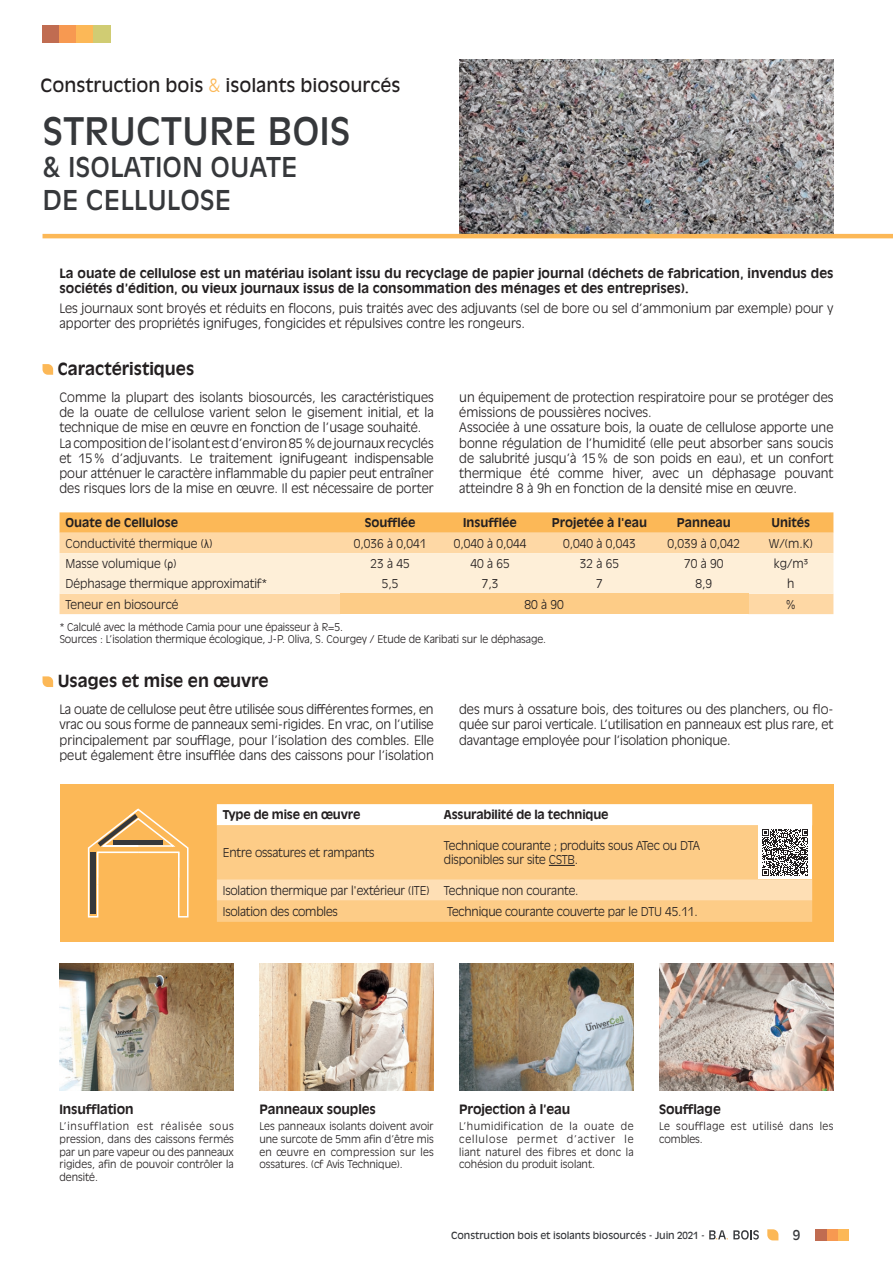
<style>
.page{position:relative;width:893px;height:1263px;background:#fff}
.page>*{position:absolute;margin:0;border:0;box-sizing:border-box;transform-origin:0 0}
.t1{font:37.5px "Antique Olive Std";color:#36383b}
.t2{font:27px/32.4px "Antique Olive Std";color:#36383b}
.t3{font:18px "Antique Olive Std";color:#231f20}
.t4{font:700 16.5px "Antique Olive Std";color:#231f20}
.t5{font:13.5px "Antique Olive Std";color:#36383b}
.t6{font:300 12.75px/15.3px "Antique Olive Std";color:#231f20;text-align:justify}
.t7{font:700 12.75px/15.3px "Antique Olive Std";color:#231f20}
.t8{font:300 12px/14.4px "Antique Olive Std";letter-spacing:-.015em;color:#231f20}
.t9{font:700 12px "Antique Olive Std";color:#231f20}
.t10{font:300 10.5px/12.6px "Antique Olive Std";color:#231f20;text-align:justify}
.t11{font:300 10.5px/12.6px "Antique Olive Std";letter-spacing:.045em;color:#231f20}
.t12{font:9.75px "Antique Olive Std";letter-spacing:-.01em;color:#36383b}
.s1{font-weight:300;color:#fcb857}
.s2{font-family:"Arial";font-weight:400}
.s3{font-family:"Arial Narrow";font-weight:400}
</style>
<div class="page">
<div style="left:43px;top:26px;width:17px;height:17px;background:#c06c51"></div>
<div style="left:60px;top:26px;width:17px;height:17px;background:#f79951"></div>
<div style="left:77px;top:26px;width:17px;height:17px;background:#fcb857"></div>
<div style="left:94px;top:26px;width:17px;height:17px;background:#d0cc73"></div>
<img style="left:459px;top:60px;width:374px;height:174px">
<hr style="left:43px;top:234px;width:850px;height:4px;background:#fcb857">
<img style="left:60px;top:963px;width:174px;height:128px">
<img style="left:259px;top:963px;width:175px;height:128px">
<img style="left:459px;top:963px;width:175px;height:128px">
<img style="left:659px;top:963px;width:174px;height:128px">
<svg style="left:43px;top:364px;width:10px;height:11px"></svg>
<svg style="left:43px;top:676px;width:10px;height:11px"></svg>
<svg style="left:60px;top:512px;width:773px;height:21px;background:#fcba5c"></svg>
<div style="left:60px;top:533px;width:773px;height:81px;background:#fed8a5"></div>
<div style="left:60px;top:553px;width:773px;height:41px;background:#feefd8"></div>
<div style="left:340px;top:594px;width:408px;height:20px;background:#fdcc87"></div>
<svg style="left:767px;top:1229px;width:11px;height:11px"></svg>
<div style="left:837px;top:1229px;width:11px;height:11px;background:#fcb857"></div>
<div style="left:826px;top:1229px;width:11px;height:11px;background:#f79951"></div>
<div style="left:815px;top:1229px;width:11px;height:11px;background:#c06c51"></div>
<svg style="left:709px;top:1230px;width:50px;height:9px"></svg>
<div style="left:60px;top:784px;width:773px;height:158px;background:#fcb857"></div>
<div style="left:217px;top:900px;width:595px;height:22px;background:#fdcc87"></div>
<svg style="left:87px;top:808px;width:102px;height:110px"></svg>
<svg style="left:217px;top:804px;width:595px;height:96px;background:#f9d9ac"></svg>
<h3 class="t3" style="left:40px;top:74px;width:361px">Construction bois <span class="s1">&amp;</span> isolants biosourcés</h3>
<p class="t1" style="left:43px;top:109px;width:310px">STRUCTURE BOIS</p>
<p class="t2" style="left:43px;top:151px;width:257px">&amp; ISOLATION OUATE<br>DE CELLULOSE</p>
<p class="t7" style="left:60px;top:265px;width:775px">La ouate de cellulose est un matériau isolant issu du recyclage de papier journal (déchets de fabrication, invendus des sociétés d’édition, ou vieux journaux issus de la consommation des ménages et des entreprises).</p>
<p class="t6" style="left:60px;top:300px;width:775px">Les journaux sont broyés et réduits en flocons, puis traités avec des adjuvants (sel de bore ou sel d’ammonium par exemple) pour y apporter des propriétés ignifuges, fongicides et répulsives contre les rongeurs.</p>
<p class="t4" style="left:58px;top:358px;width:138px">Caractéristiques</p>
<p class="t6" style="left:60px;top:389px;width:376px">Comme la plupart des isolants biosourcés, les caractéristiques de la ouate de cellulose varient selon le gisement initial, et la technique de mise en œuvre en fonction de l’usage souhaité.</p>
<p class="t6" style="left:60px;top:435px;width:376px">La composition de l’isolant est d’environ 85% de journaux recyclés et 15% d’adjuvants. Le traitement ignifugeant indispensable pour atténuer le caractère inflammable du papier peut entraîner des risques lors de la mise en œuvre. Il est nécessaire de porter</p>
<p class="t6" style="left:459px;top:389px;width:376px">un équipement de protection respiratoire pour se protéger des émissions de poussières nocives.</p>
<p class="t6" style="left:459px;top:420px;width:376px">Associée à une ossature bois, la ouate de cellulose apporte une bonne régulation de l’humidité<span class="s2">́</span> (elle peut absorber sans soucis de salubrité jusqu’à 15% de son poids en eau), et un confort thermique été comme hiver, avec un déphasage pouvant atteindre 8 à 9h en fonction de la densité mise en œuvre.</p>
<p class="t9" style="left:66px;top:515px;width:114px">Ouate de Cellulose</p>
<p class="t9" style="left:365px;top:515px;width:52px">Soufflée</p>
<p class="t9" style="left:463px;top:515px;width:55px">Insufflée</p>
<p class="t9" style="left:552px;top:515px;width:97px">Projetée à l'eau</p>
<p class="t9" style="left:677px;top:515px;width:56px">Panneau</p>
<p class="t9" style="left:772px;top:515px;width:40px">Unités</p>
<p class="t8" style="left:66px;top:536px;width:148px">Conductivité thermique (<span class="s3">λ</span>)</p>
<p class="t8" style="left:354px;top:536px;width:74px">0,036 à 0,041</p>
<p class="t8" style="left:454px;top:536px;width:74px">0,040 à 0,044</p>
<p class="t8" style="left:563px;top:536px;width:74px">0,040 à 0,043</p>
<p class="t8" style="left:667px;top:536px;width:74px">0,039 à 0,042</p>
<p class="t8" style="left:769px;top:536px;width:46px">W/(m.K)</p>
<p class="t8" style="left:66px;top:556px;width:112px">Masse volumique (<span class="s3">ρ</span>)</p>
<p class="t8" style="left:370px;top:556px;width:41px">23 à 45</p>
<p class="t8" style="left:470px;top:556px;width:41px">40 à 65</p>
<p class="t8" style="left:580px;top:556px;width:41px">32 à 65</p>
<p class="t8" style="left:684px;top:556px;width:41px">70 à 90</p>
<p class="t8" style="left:774px;top:556px;width:36px">kg/m³</p>
<p class="t8" style="left:66px;top:577px;width:203px">Déphasage thermique approximatif*</p>
<p class="t8" style="left:382px;top:577px;width:18px">5,5</p>
<p class="t8" style="left:482px;top:577px;width:18px">7,3</p>
<p class="t8" style="left:596px;top:577px;width:8px">7</p>
<p class="t8" style="left:695px;top:577px;width:18px">8,9</p>
<p class="t8" style="left:787px;top:577px;width:9px">h</p>
<p class="t8" style="left:66px;top:597px;width:115px">Teneur en biosourcé</p>
<p class="t8" style="left:525px;top:597px;width:41px">80 à 90</p>
<p class="t8" style="left:786px;top:597px;width:11px">%</p>
<p class="t10" style="left:60px;top:621px;width:285px">* Calculé avec la méthode Camia pour une épaisseur à R=5.</p>
<p class="t10" style="left:60px;top:633px;width:488px">Sources : L’isolation thermique écologique, J-P. Oliva, S. Courgey / Etude de Karibati sur le déphasage.</p>
<p class="t4" style="left:58px;top:671px;width:212px">Usages et mise en œuvre</p>
<p class="t6" style="left:60px;top:702px;width:376px">La ouate de cellulose peut être utilisée sous différentes formes, en vrac ou sous forme de panneaux semi-rigides. En vrac, on l’utilise principalement par soufflage, pour l’isolation des combles. Elle peut également être insufflée dans des caissons pour l’isolation</p>
<p class="t6" style="left:459px;top:702px;width:376px">des murs à ossature bois, des toitures ou des planchers, ou flo&shy;quée sur paroi verticale. L’utilisation en panneaux est plus rare, et davantage employée pour l’isolation phonique.</p>
<p class="t9" style="left:223px;top:808px;width:139px">Type de mise en œuvre</p>
<p class="t9" style="left:444px;top:808px;width:166px">Assurabilité de la technique</p>
<p class="t8" style="left:223px;top:845px;width:153px">Entre ossatures et rampants</p>
<p class="t8" style="left:444px;top:838px;width:258px">Technique courante ; produits sous ATec ou DTA disponibles sur site CSTB.</p>
<p class="t8" style="left:223px;top:883px;width:208px">Isolation thermique par l'extérieur (ITE)</p>
<p class="t8" style="left:444px;top:883px;width:136px">Technique non courante.</p>
<p class="t8" style="left:223px;top:904px;width:117px">Isolation des combles</p>
<p class="t8" style="left:447px;top:904px;width:252px">Technique courante couverte par le DTU 45.11.</p>
<p class="t7" style="left:60px;top:1101px;width:76px">Insufflation</p>
<p class="t10" style="left:60px;top:1120px;width:176px">L’insufflation est réalisée sous pression, dans des caissons fermés par un pare vapeur ou des panneaux rigides, afin de pouvoir contrôler la densité.</p>
<p class="t7" style="left:259px;top:1101px;width:118px">Panneaux souples</p>
<p class="t10" style="left:259px;top:1120px;width:176px">Les panneaux isolants doivent avoir une surcote de 5mm afin d’être mis en œuvre en compression sur les ossatures. (cf Avis Technique).</p>
<p class="t7" style="left:459px;top:1101px;width:113px">Projection à l’eau</p>
<p class="t10" style="left:459px;top:1120px;width:176px">L’humidification de la ouate de cellulose permet d’activer le liant naturel des fibres et donc la cohésion du produit isolant.</p>
<p class="t7" style="left:659px;top:1101px;width:63px">Soufflage</p>
<p class="t11" style="left:659px;top:1120px;width:176px">Le soufflage est utilisé dans les combles.</p>
<p class="t12" style="left:451px;top:1229px;width:255px">Construction bois et isolants biosourcés - Juin 2021 -</p>
<p class="t5" style="left:793px;top:1227px;width:9px">9</p>
</div>
